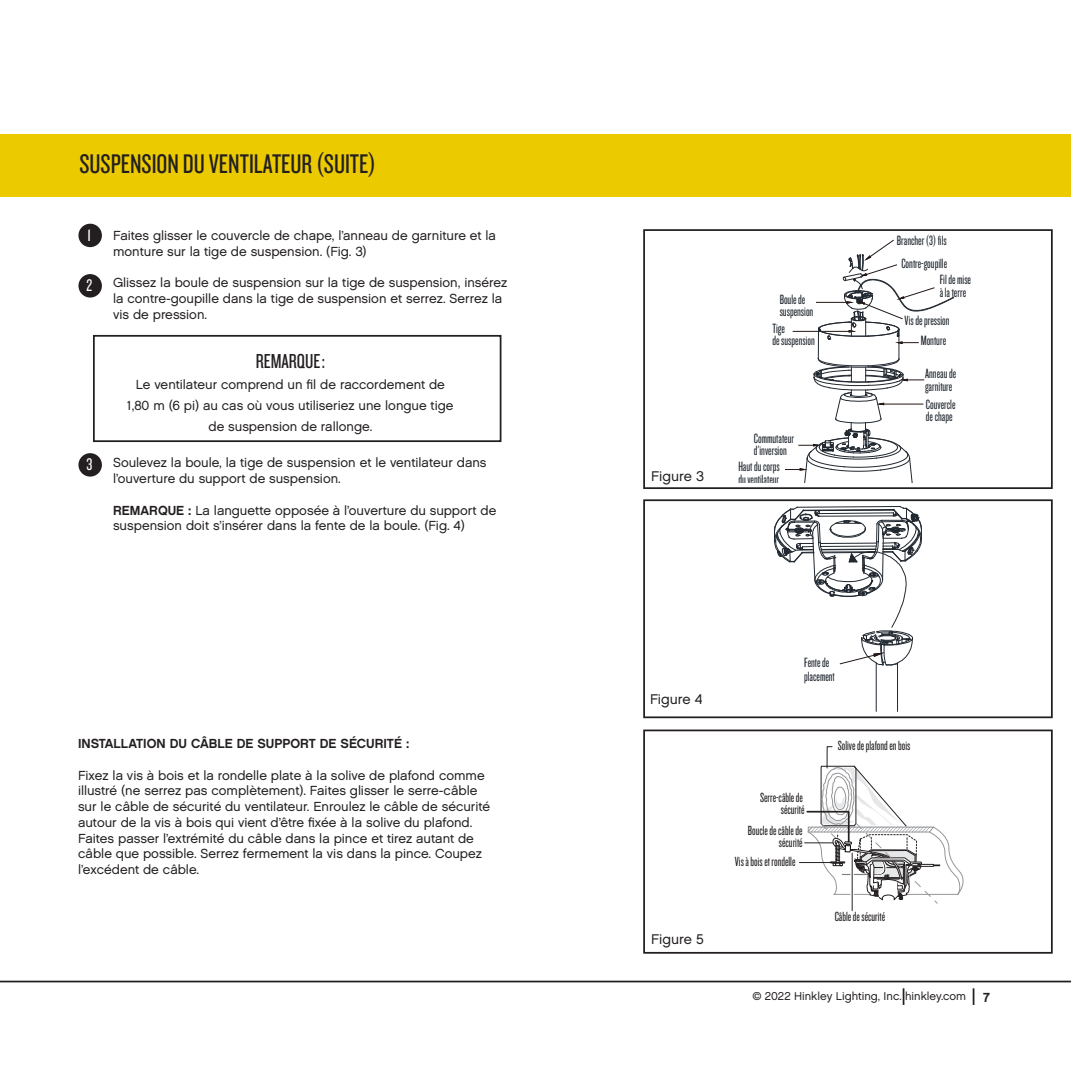
<style>
.page{position:relative;width:1071px;height:1071px;background:#fff}
.page>*{position:absolute;margin:0;border:0;box-sizing:border-box;transform-origin:0 0}
.t1{font:28px "Knockout HTF28 Junior Featherwt";color:#231f20}
.t2{font:21px "Knockout HTF28 Junior Featherwt";color:#231f20}
.t3{font:17.5px "Knockout HTF28 Junior Featherwt";color:#fff}
.t4{font:14px/12.2px "Knockout HTF27 Junior Bantamwt";color:#212830}
.t5{font:14px "Chalet London Nineteen Sixty";letter-spacing:-.01em;color:#231f20}
.t6{font:13.83px/12.1px "Knockout HTF27 Junior Bantamwt";color:#231f20;text-align:right}
.t7{font:13.12px/15.8px "Chalet London Nineteen Sixty";color:#231f20}
.t8{font:13.12px "Chalet New York Nineteen Sixty";color:#231f20}
.t9{font:11.38px "Chalet London Nineteen Sixty";color:#231f20}
.s1{font-family:"Knockout HTF28 Junior Featherwt";font-size:17.5px;color:#fff}
.s2{font-family:"Chalet New York Nineteen Sixty"}
</style>
<div class="page">
<div style="left:0;top:134px;width:1071px;height:63px;background:#ecca00"></div>
<svg style="left:903px;top:988px;width:1px;height:17px"></svg>
<svg style="left:973px;top:988px;width:1px;height:17px"></svg>
<hr style="left:0;top:981px;width:1071px;height:1px;background:#231f20">
<div style="left:78px;top:224px;width:24px;height:23px;background:#231f20;border-radius:50%"></div>
<div style="left:78px;top:274px;width:24px;height:24px;background:#231f20;border-radius:50%"></div>
<div style="left:78px;top:453px;width:24px;height:24px;background:#231f20;border-radius:50%"></div>
<div style="left:93px;top:335px;width:408px;height:107px;border:2px solid #231f20"></div>
<div style="left:643px;top:229px;width:410px;height:260px;border:2px solid #231f20"></div>
<div style="left:643px;top:730px;width:410px;height:224px;border:2px solid #231f20"></div>
<hr style="left:793px;top:331px;width:56px;height:1px;background:#231815">
<hr style="left:899px;top:329px;width:1px;height:30px;background:#212830">
<hr style="left:818px;top:329px;width:1px;height:30px;background:#212830">
<svg style="left:818px;top:240px;width:136px;height:104px"></svg>
<hr style="left:817px;top:302px;width:30px;height:1px;background:#231815">
<svg style="left:785px;top:358px;width:139px;height:125px"></svg>
<div style="left:643px;top:499px;width:410px;height:219px;border:2px solid #231f20"></div>
<hr style="left:876px;top:663px;width:1px;height:48px;background:#212830">
<hr style="left:897px;top:663px;width:1px;height:48px;background:#212830">
<svg style="left:774px;top:506px;width:148px;height:160px"></svg>
<hr style="left:799px;top:862px;width:31px;height:1px;background:#262223">
<svg style="left:805px;top:746px;width:159px;height:166px"></svg>
<svg style="left:850px;top:851px;width:4px;height:58px"></svg>
<hr style="left:852px;top:853px;width:1px;height:58px;background:#262223">
<h1 class="t1" style="left:79px;top:150px;width:298px">SUSPENSION DU VENTILATEUR (SUITE)</h1>
<h3 class="t3" style="left:88px;top:226px;width:5px">1</h3>
<h3 class="t3" style="left:87px;top:277px;width:7px">2</h3>
<p class="t7" style="left:113px;top:227px;width:384px">Faites glisser le couvercle de chape, l’anneau de garniture et la monture sur la tige de suspension. (Fig. 3)</p>
<p class="t7" style="left:113px;top:275px;width:396px">Glissez la boule de suspension sur la tige de suspension, insérez la contre-goupille dans la tige de suspension et serrez. Serrez la vis de pression.</p>
<h2 class="t2" style="left:256px;top:350px;width:71px">REMARQUE :</h2>
<p class="t7" style="left:127px;top:374px;width:328px;line-height:21px;text-align:center">Le ventilateur comprend un fil de raccordement de<br>1,80 m (6 pi) au cas où vous utiliseriez une longue tige de suspension de rallonge.</p>
<p class="t7" style="left:113px;top:455px;width:375px;text-indent:-27px"><span class="s1">3</span> Soulevez la boule, la tige de suspension et le ventilateur dans l’ouverture du support de suspension.</p>
<p class="t7" style="left:113px;top:502px;width:385px"><span class="s2">REMARQUE :</span> La languette opposée à l’ouverture du support de suspension doit s’insérer dans la fente de la boule. (Fig. 4)</p>
<p class="t8" style="left:78px;top:736px;width:333px">INSTALLATION DU CÂBLE DE SUPPORT DE SÉCURITÉ :</p>
<p class="t7" style="left:78px;top:767px;width:414px">Fixez la vis à bois et la rondelle plate à la solive de plafond comme illustré (ne serrez pas complètement). Faites glisser le serre-câble sur le câble de sécurité du ventilateur. Enroulez le câble de sécurité autour de la vis à bois qui vient d’être fixée à la solive du plafond.<br>Faites passer l’extrémité du câble dans la pince et tirez autant de câble que possible. Serrez fermement la vis dans la pince. Coupez l’excédent de câble.</p>
<p class="t5" style="left:651px;top:468px;width:54px">Figure 3</p>
<p class="t4" style="left:780px;top:294px;width:35px">Boule de suspension</p>
<p class="t4" style="left:772px;top:322px;width:44px">Tige<br>de suspension</p>
<p class="t4" style="left:754px;top:433px;width:42px">Commutateur d'inversion</p>
<p class="t4" style="left:738px;top:461px;width:43px">Haut du corps du ventilateur</p>
<p class="t4" style="left:897px;top:235px;width:51px">Brancher (3) fils</p>
<p class="t4" style="left:940px;top:274px;width:33px">Fil de mise à la terre</p>
<p class="t4" style="left:905px;top:314px;width:47px">Vis de pression</p>
<p class="t4" style="left:901px;top:257px;width:47px">Contre-goupille</p>
<p class="t4" style="left:921px;top:334px;width:27px">Monture</p>
<p class="t4" style="left:925px;top:368px;width:33px">Anneau de garniture</p>
<p class="t4" style="left:926px;top:399px;width:31px">Couvercle de chape</p>
<p class="t5" style="left:650px;top:691px;width:54px">Figure 4</p>
<p class="t5" style="left:651px;top:930px;width:54px">Figure 5</p>
<p class="t4" style="left:804px;top:655px;width:32px;line-height:14px">Fente de placement</p>
<p class="t6" style="left:760px;top:792px;width:46px">Serre-câble de sécurité</p>
<p class="t6" style="left:748px;top:825px;width:56px">Boucle de câble de sécurité</p>
<p class="t6" style="left:735px;top:856px;width:62px">Vis à bois et rondelle</p>
<p class="t6" style="left:838px;top:740px;width:74px">Solive de plafond en bois</p>
<p class="t6" style="left:835px;top:911px;width:52px">Câble de sécurité</p>
<p class="t9" style="left:752px;top:989px;width:215px">© 2022 Hinkley Lighting, Inc. hinkley.com</p>
<p class="t8" style="left:983px;top:989px;width:8px">7</p>
</div>
